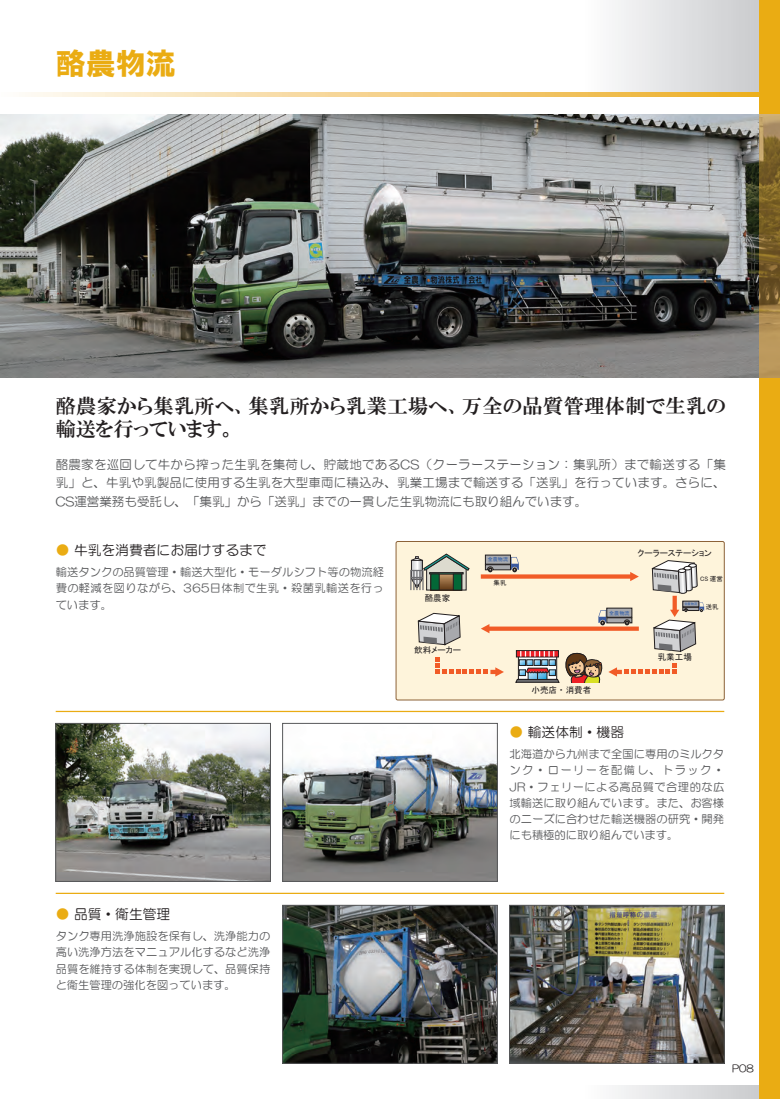
<style>
.page{position:relative;width:780px;height:1099px;background:#fff}
.page>*{position:absolute;margin:0;border:0;box-sizing:border-box;transform-origin:0 0}
.t1{font:30px "HGP Soei Kakugothic UB";color:#eaac13}
.t2{font:20px/23.8px "HGP Mincho E";letter-spacing:.03em;color:#231f20}
.t3{font:13.75px "HG Maru Gothic MPRO";color:#231f20}
.t4{font:12.5px/18.8px "HG Maru Gothic MPRO";color:#57585a;text-align:justify}
.t5{font:11.25px/16.2px "HG Maru Gothic MPRO";letter-spacing:.005em;color:#57585a;text-align:justify}
.t6{font:10px "HG Maru Gothic MPRO";color:#231f20}
.t7{font:8.5px "MS P Gothic";color:#231f20}
.t8{font:6.38px "MS P Gothic";color:#231f20}
.t9{font:5px "MS P Gothic";color:#2b5aa8}
.t10{font:3.25px "MS P Gothic";color:#2b5aa8}
.s1{color:#eaac13}
</style>
<div class="page">
<img style="left:0;top:114px;width:780px;height:263px">
<hr style="left:56px;top:892px;width:668px;height:2px;background:#eaac13">
<hr style="left:56px;top:710px;width:668px;height:2px;background:#eaac13">
<img style="left:511px;top:907px;width:211px;height:154px">
<div style="left:509px;top:905px;width:215px;height:158px;border:1px solid #57585a"></div>
<img style="left:284px;top:907px;width:211px;height:154px">
<div style="left:282px;top:905px;width:215px;height:158px;border:1px solid #57585a"></div>
<img style="left:284px;top:753px;width:211px;height:126px">
<div style="left:282px;top:723px;width:215px;height:158px;border:1px solid #57585a"></div>
<img style="left:58px;top:725px;width:210px;height:154px">
<div style="left:56px;top:723px;width:214px;height:158px;border:1px solid #57585a"></div>
<svg style="left:615px;top:0;width:144px;height:92px"></svg>
<svg style="left:615px;top:1085px;width:144px;height:13px"></svg>
<svg style="left:25px;top:92px;width:734px;height:4px"></svg>
<div style="left:759px;top:377px;width:21px;height:721px;background:#eaac13"></div>
<div style="left:759px;top:0;width:21px;height:114px;background:#eaac13"></div>
<div style="left:396px;top:541px;width:328px;height:159px;background:#fef4db;border-radius:2px"></div>
<div style="left:396px;top:541px;width:328px;height:159px;border:1px solid #8c6238;border-radius:2px"></div>
<div style="left:410px;top:570px;width:13px;height:20px;border:1px solid #6c6d70"></div>
<svg style="left:411px;top:553px;width:293px;height:130px"></svg>
<h1 class="t1" style="left:56px;top:48px;width:121px">酪農物流</h1>
<h2 class="t2" style="left:56px;top:393px;width:671px">酪農家から集乳所へ、集乳所から乳業工場へ、万全の品質管理体制で生乳の輸送を行っています。</h2>
<p class="t4" style="left:56px;top:454px;width:671px">酪農家を巡回して牛から搾った生乳を集荷し、貯蔵地であるCS（クーラーステーション：集乳所）まで輸送する「集乳」と、牛乳や乳製品に使用する生乳を大型車両に積込み、乳業工場まで輸送する「送乳」を行っています。さらに、CS運営業務も受託し、「集乳」から「送乳」までの一貫した生乳物流にも取り組んでいます。</p>
<p class="t3" style="left:56px;top:543px;width:212px"><span class="s1">●</span> 牛乳を消費者にお届けするまで</p>
<p class="t5" style="left:56px;top:564px;width:330px">輸送タンクの品質管理・輸送大型化・モーダルシフト等の物流経費の軽減を図りながら、365日体制で生乳・殺菌乳輸送を行っています。</p>
<p class="t3" style="left:56px;top:907px;width:116px"><span class="s1">●</span> 品質・衛生管理</p>
<p class="t5" style="left:56px;top:927px;width:216px">タンク専用洗浄施設を保有し、洗浄能力の高い洗浄方法をマニュアル化するなど洗浄品質を維持する体制を実現して、品質保持と衛生管理の強化を図っています。</p>
<p class="t7" style="left:425px;top:594px;width:27px">酪農家</p>
<p class="t7" style="left:414px;top:646px;width:48px">飲料メーカー</p>
<p class="t9" style="left:488px;top:557px;width:22px">全農物流</p>
<p class="t8" style="left:493px;top:579px;width:14px">集乳</p>
<p class="t7" style="left:531px;top:685px;width:61px">小売店・消費者</p>
<p class="t9" style="left:609px;top:610px;width:22px">全農物流</p>
<p class="t7" style="left:637px;top:548px;width:76px">クーラーステーション</p>
<p class="t8" style="left:700px;top:575px;width:24px">CS 運営</p>
<p class="t10" style="left:684px;top:602px;width:14px">全農物流</p>
<p class="t8" style="left:705px;top:603px;width:14px">送乳</p>
<p class="t7" style="left:657px;top:652px;width:36px">乳業工場</p>
<p class="t3" style="left:509px;top:725px;width:116px"><span class="s1">●</span> 輸送体制・機器</p>
<p class="t5" style="left:509px;top:746px;width:216px">北海道から九州まで全国に専用のミルクタンク・ローリーを配備し、トラック・JR・フェリーによる高品質で合理的な広域輸送に取り組んでいます。また、お客様のニーズに合わせた輸送機器の研究・開発にも積極的に取り組んでいます。</p>
<p class="t6" style="left:732px;top:1062px;width:23px">P08</p>
</div>
